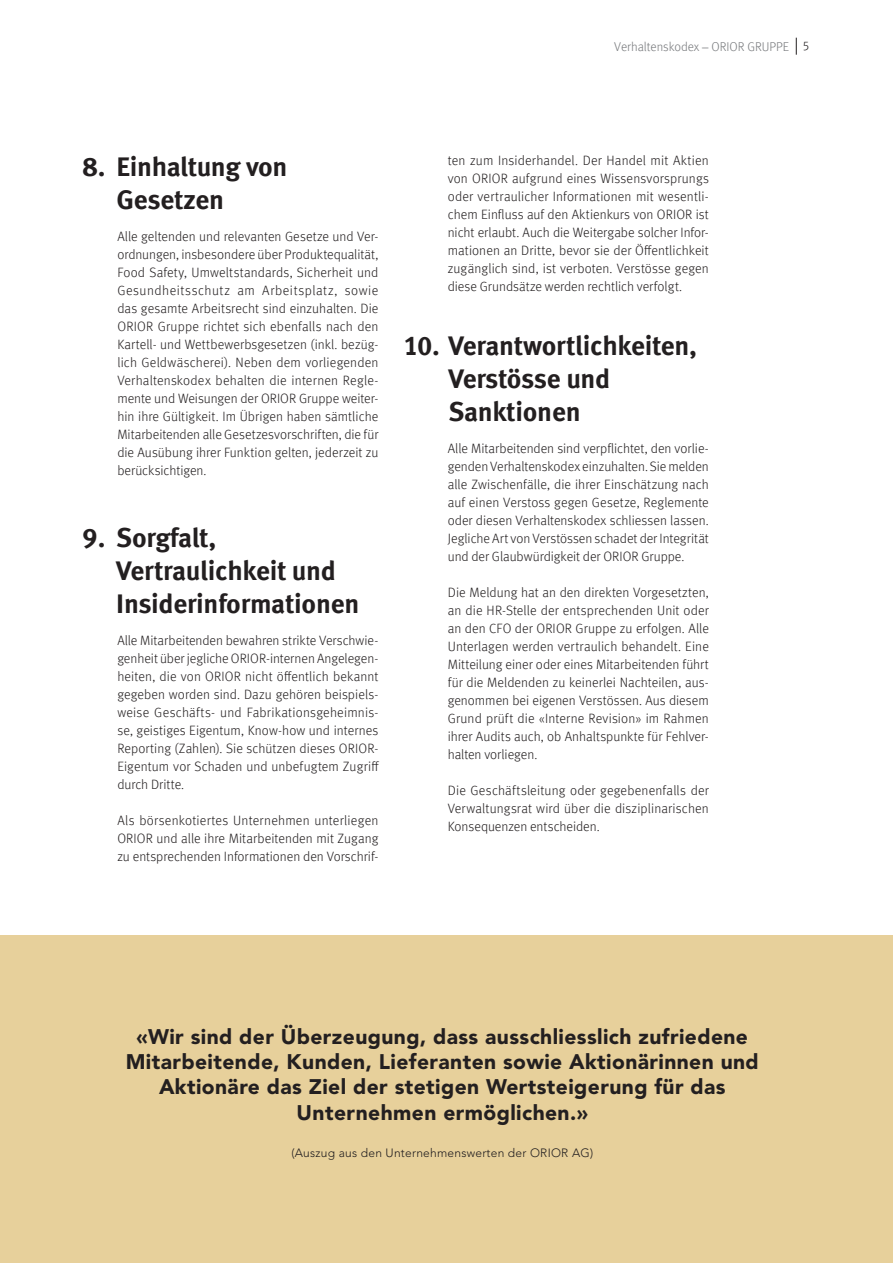
<style>
.page{position:relative;width:893px;height:1263px;background:#fff}
.page>*{position:absolute;margin:0;border:0;box-sizing:border-box;transform-origin:0 0}
.t1{font:700 27px/33px "Meta Offc";letter-spacing:-.01em;color:#231f20}
.t2{font:900 21px/25.2px "Avenir LT Std";letter-spacing:.02em;color:#231f20;text-align:center}
.t3{font:300 13.5px/18px "Meta Offc";color:#231f20;text-align:justify}
.t4{font:300 12.75px "Meta Offc";color:#76787b}
.t5{font:300 12px "Avenir LT Std";letter-spacing:.02em;color:#231f20}
.s1{font-family:"Avenir LT Std"}
.s2{color:#231f20}
</style>
<div class="page">
<svg style="left:796px;top:38px;width:1px;height:17px"></svg>
<div style="left:0;top:935px;width:893px;height:328px;background:#e7d09b"></div>
<p class="t4" style="left:614px;top:39px;width:197px">Verhaltenskodex <span class="s1">–</span> ORIOR GRUPPE <span class="s2">5</span></p>
<h1 class="t1" style="left:117px;top:151px;width:173px;text-indent:-34px">8. Einhaltung von<br>Gesetzen</h1>
<p class="t3" style="left:117px;top:228px;width:263px">Alle geltenden und relevanten Gesetze und Ver&shy;ordnungen, insbesondere über Produktequalität, Food Safety, Umweltstandards, Sicherheit und Gesundheitsschutz am Arbeitsplatz, sowie das gesamte Arbeitsrecht sind einzuhalten. Die ORIOR Gruppe richtet sich ebenfalls nach den Kartell- und Wettbewerbsgesetzen (inkl. bezüg&shy;lich Geldwäscherei). Neben dem vorliegenden Verhaltenskodex behalten die internen Regle&shy;mente und Weisungen der ORIOR Gruppe weiter&shy;hin ihre Gültigkeit. Im Übrigen haben sämtliche Mitarbeitenden alle Gesetzesvorschriften, die für die Ausübung ihrer Funktion gelten, jederzeit zu berücksichtigen.</p>
<h1 class="t1" style="left:116px;top:521px;width:245px;text-indent:-34px">9. Sorgfalt,<br>Vertraulichkeit und<br>Insiderinformationen</h1>
<p class="t3" style="left:117px;top:631px;width:263px">Alle Mitarbeitenden bewahren strikte Verschwie&shy;genheit über jegliche ORIOR-internen Angelegen&shy;heiten, die von ORIOR nicht öffentlich bekannt gegeben worden sind. Dazu gehören beispiels&shy;weise Geschäfts- und Fabrikationsgeheimnis&shy;se, geistiges Eigentum, Know-how und internes Reporting (Zahlen). Sie schützen dieses ORIOR-Eigentum vor Schaden und unbefugtem Zugriff durch Dritte.</p>
<p class="t3" style="left:117px;top:811px;width:263px">Als börsenkotiertes Unternehmen unterliegen ORIOR und alle ihre Mitarbeitenden mit Zugang zu entsprechenden Informationen den Vorschrif-</p>
<p class="t3" style="left:448px;top:152px;width:263px">ten zum Insiderhandel. Der Handel mit Aktien von ORIOR aufgrund eines Wissensvorsprungs oder vertraulicher Informationen mit wesentli&shy;chem Einfluss auf den Aktienkurs von ORIOR ist nicht erlaubt. Auch die Weitergabe solcher Infor&shy;mationen an Dritte, bevor sie der Öffentlichkeit zugänglich sind, ist verboten. Verstösse gegen diese Grundsätze werden rechtlich verfolgt.</p>
<h1 class="t1" style="left:448px;top:330px;width:250px;text-indent:-45px">10. Verantwortlichkeiten,<br>Verstösse und<br>Sanktionen</h1>
<p class="t3" style="left:448px;top:440px;width:263px">Alle Mitarbeitenden sind verpflichtet, den vorlie&shy;genden Verhaltenskodex einzuhalten. Sie melden alle Zwischenfälle, die ihrer Einschätzung nach auf einen Verstoss gegen Gesetze, Reglemente oder diesen Verhaltenskodex schliessen lassen.<br>Jegliche Art von Verstössen schadet der Integrität und der Glaubwürdigkeit der ORIOR Gruppe.</p>
<p class="t3" style="left:448px;top:584px;width:263px">Die Meldung hat an den direkten Vorgesetzten, an die HR-Stelle der entsprechenden Unit oder an den CFO der ORIOR Gruppe zu erfolgen. Alle Unterlagen werden vertraulich behandelt. Eine Mitteilung einer oder eines Mitarbeitenden führt für die Meldenden zu keinerlei Nachteilen, aus&shy;genommen bei eigenen Verstössen. Aus diesem Grund prüft die «Interne Revision» im Rahmen ihrer Audits auch, ob Anhaltspunkte für Fehlver&shy;halten vorliegen.</p>
<p class="t3" style="left:448px;top:782px;width:263px">Die Geschäftsleitung oder gegebenenfalls der Verwaltungsrat wird über die disziplinarischen Konsequenzen entscheiden.</p>
<h2 class="t2" style="left:126px;top:1024px;width:635px">«Wir sind der Überzeugung, dass ausschliesslich zufriedene Mitarbeitende, Kunden, Lieferanten sowie Aktionärinnen und Aktionäre das Ziel der stetigen Wertsteigerung für das Unternehmen ermöglichen.»</h2>
<p class="t5" style="left:291px;top:1146px;width:303px">(Auszug aus den Unternehmenswerten der ORIOR AG)</p>
</div>
